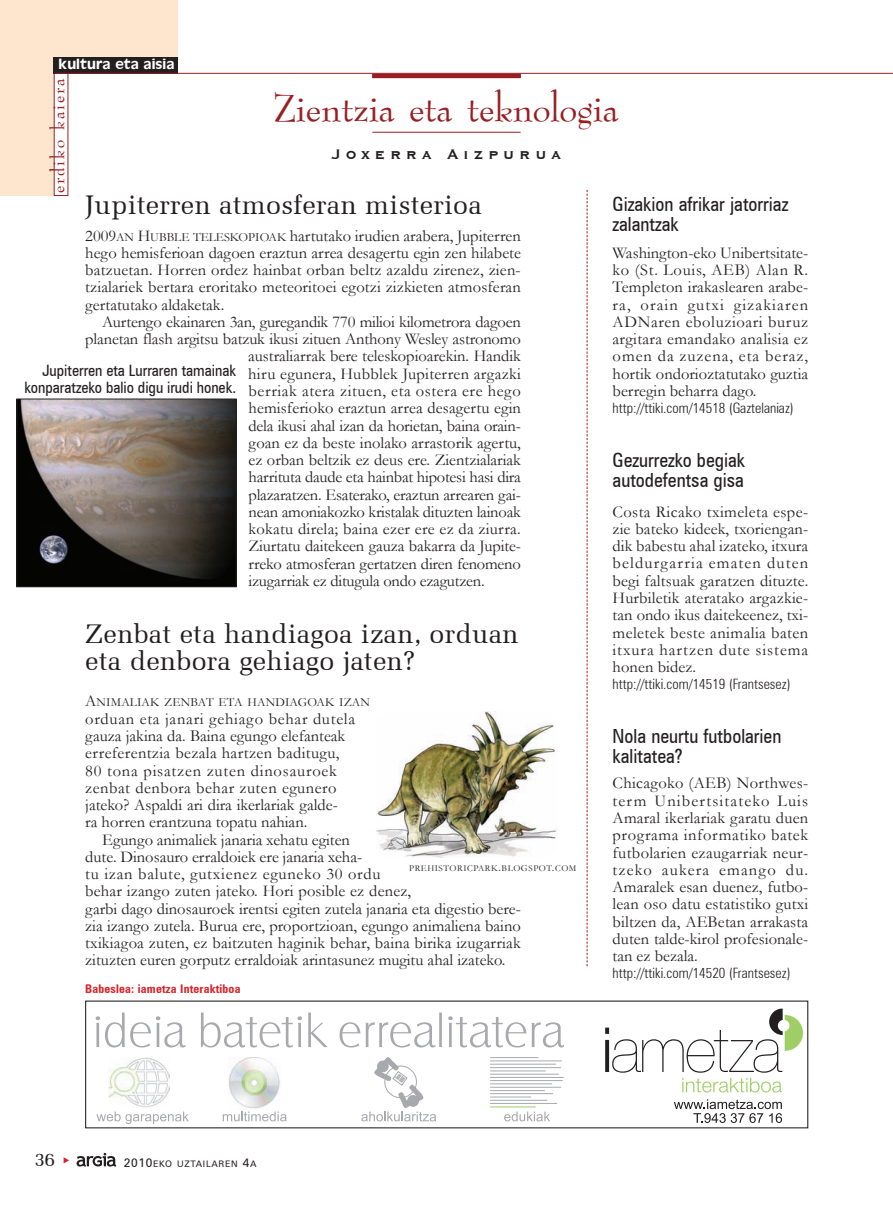
<style>
.page{position:relative;width:893px;height:1212px;background:#fff}
.page>*{position:absolute;margin:0;border:0;box-sizing:border-box;transform-origin:0 0}
.t1{font:45px "Bernadette";color:#981e21}
.t2{font:27px/27px "Memoir";color:#231f20}
.t3{font:21px "Bernadette";letter-spacing:.09em;color:#981e21}
.t4{font:19.5px/19.5px "Zurich Cn BT";color:#231f20}
.t5{font:19.5px "Memoir";color:#231f20}
.t6{font:18px "Copprpl Goth Bd BT";letter-spacing:.255em;color:#231f20}
.t7{font:16.5px/17.2px "Garamond";color:#231f20;text-align:justify}
.t8{font:16.5px/17.2px "Garamond";letter-spacing:.025em;color:#231f20}
.t9{font:16.5px "Garamond";letter-spacing:.035em;color:#231f20}
.t10{font:15.75px/17.2px "Zurich Cn BT";color:#231f20;text-align:right}
.t11{font:15px "Antique Olive";letter-spacing:.005em;color:#fff}
.t12{font:14.25px "Zurich Lt Cn BT";color:#231f20}
.t13{font:12.3px "Garamond";letter-spacing:.015em;color:#231f20}
.t14{font:700 12px "Zurich Cn BT";letter-spacing:.015em;color:#da2128}
.t15{font:9px "Garamond";letter-spacing:.06em;color:#231f20}
.t16{font:9px "Zurich BT";letter-spacing:.075em;color:#231f20}
.s1{font-size:12.3px}
.s2{font-size:16.5px}
.s3{font-size:12px}
</style>
<div class="page">
<svg style="left:77px;top:1153px;width:39px;height:13px"></svg>
<div style="left:0;top:0;width:178px;height:59px;background:#fee6ce"></div>
<div style="left:0;top:0;width:61px;height:196px;background:#fee6ce"></div>
<div style="left:54px;top:73px;width:14px;height:123px;background:#fff"></div>
<div style="left:54px;top:57px;width:124px;height:16px;background:#231f20"></div>
<hr style="left:372px;top:132px;width:149px;height:1px;background:#981e21">
<hr style="left:372px;top:74px;width:149px;height:4px;background:#981e21">
<hr style="left:54px;top:73px;width:839px;height:1px;background:#981e21">
<svg style="left:95px;top:1017px;width:688px;height:105px"></svg>
<svg style="left:605px;top:1008px;width:198px;height:84px"></svg>
<svg style="left:96px;top:1012px;width:89px;height:35px"></svg>
<svg style="left:201px;top:1012px;width:101px;height:35px"></svg>
<svg style="left:308px;top:1012px;width:20px;height:35px"></svg>
<svg style="left:340px;top:1022px;width:20px;height:25px"></svg>
<svg style="left:366px;top:1012px;width:76px;height:35px"></svg>
<svg style="left:448px;top:1016px;width:78px;height:31px"></svg>
<svg style="left:532px;top:1022px;width:32px;height:25px"></svg>
<img style="left:228px;top:1057px;width:53px;height:53px">
<img style="left:109px;top:1057px;width:60px;height:50px">
<hr style="left:490px;top:1057px;width:48px;height:1px;background:#a8a9ad">
<hr style="left:490px;top:1060px;width:72px;height:1px;background:#a8a9ad">
<hr style="left:490px;top:1064px;width:66px;height:1px;background:#a8a9ad">
<hr style="left:490px;top:1067px;width:71px;height:1px;background:#a8a9ad">
<hr style="left:490px;top:1070px;width:56px;height:1px;background:#a8a9ad">
<hr style="left:490px;top:1074px;width:69px;height:1px;background:#a8a9ad">
<hr style="left:490px;top:1077px;width:74px;height:1px;background:#a8a9ad">
<hr style="left:490px;top:1080px;width:73px;height:1px;background:#a8a9ad">
<hr style="left:490px;top:1083px;width:62px;height:1px;background:#a8a9ad">
<hr style="left:490px;top:1087px;width:71px;height:1px;background:#a8a9ad">
<hr style="left:490px;top:1090px;width:55px;height:1px;background:#a8a9ad">
<hr style="left:490px;top:1093px;width:63px;height:1px;background:#a8a9ad">
<hr style="left:490px;top:1096px;width:41px;height:1px;background:#a8a9ad">
<hr style="left:490px;top:1100px;width:57px;height:1px;background:#a8a9ad">
<hr style="left:490px;top:1103px;width:67px;height:1px;background:#a8a9ad">
<hr style="left:490px;top:1106px;width:46px;height:1px;background:#9fce66">
<svg style="left:674px;top:1099px;width:108px;height:24px"></svg>
<svg style="left:96px;top:1111px;width:93px;height:13px"></svg>
<svg style="left:223px;top:1111px;width:64px;height:10px"></svg>
<svg style="left:504px;top:1111px;width:46px;height:10px"></svg>
<svg style="left:361px;top:1057px;width:75px;height:64px"></svg>
<svg style="left:587px;top:190px;width:1px;height:776px"></svg>
<img style="left:19px;top:401px;width:216px;height:184px">
<div style="left:17px;top:399px;width:220px;height:188px;border:1px solid #231f20"></div>
<img style="left:376px;top:712px;width:182px;height:146px">
<p class="t11" style="left:59px;top:59px;width:117px">kultura eta aisia</p>
<p class="t3" style="left:48px;top:193px;width:116px;rotate:-90deg">erdiko kaiera</p>
<h1 class="t1" style="left:274px;top:85px;width:346px">Zientzia eta teknologia</h1>
<p class="t6" style="left:331px;top:144px;width:231px">Joxerra Aizpurua</p>
<h2 class="t2" style="left:85px;top:192px;width:398px">Jupiterren atmosferan misterioa</h2>
<p class="t7" style="left:85px;top:227px;width:437px">2009<span class="s1">AN</span> H<span class="s1">UBBLE TELESKOPIOAK</span> hartutako irudien arabera, Jupiterren hego hemisferioan dagoen eraztun arrea desagertu egin zen hilabete batzuetan. Horren ordez hainbat orban beltz azaldu zirenez, zien&shy;tzialariek bertara eroritako meteoritoei egotzi zizkieten atmosferan gertatutako aldaketak.</p>
<p class="t7" style="left:102px;top:313px;width:420px">Aurtengo ekainaren 3an, guregandik 770 milioi kilometrora dagoen</p>
<p class="t7" style="left:85px;top:331px;width:437px">planetan flash argitsu batzuk ikusi zituen Anthony Wesley astronomo</p>
<p class="t7" style="left:248px;top:348px;width:274px">australiarrak bere teleskopioarekin. Handik</p>
<p class="t7" style="left:248px;top:365px;width:274px">hiru egunera, Hubblek Jupiterren argazki</p>
<p class="t9" style="left:249px;top:382px;width:274px">berriak atera zituen, eta ostera ere hego</p>
<p class="t7" style="left:249px;top:400px;width:274px">hemisferioko eraztun arrea desagertu egin</p>
<p class="t7" style="left:249px;top:417px;width:274px">dela ikusi ahal izan da horietan, baina orain-</p>
<p class="t7" style="left:249px;top:434px;width:274px">goan ez da beste inolako arrastorik agertu,</p>
<p class="t7" style="left:249px;top:451px;width:274px">ez orban beltzik ez deus ere. Zientzialariak</p>
<p class="t7" style="left:249px;top:469px;width:274px">harrituta daude eta hainbat hipotesi hasi dira</p>
<p class="t7" style="left:249px;top:486px;width:274px">plazaratzen. Esaterako, eraztun arrearen gai-</p>
<p class="t7" style="left:249px;top:503px;width:274px">nean amoniakozko kristalak dituzten lainoak</p>
<p class="t7" style="left:249px;top:520px;width:274px">kokatu direla; baina ezer ere ez da ziurra.</p>
<p class="t7" style="left:249px;top:538px;width:274px">Ziurtatu daitekeen gauza bakarra da Jupite-</p>
<p class="t7" style="left:249px;top:555px;width:274px">rreko atmosferan gertatzen diren fenomeno</p>
<p class="t7" style="left:249px;top:572px;width:238px">izugarriak ez ditugula ondo ezagutzen.</p>
<h2 class="t2" style="left:85px;top:620px;width:435px">Zenbat eta handiagoa izan, orduan eta denbora gehiago jaten?</h2>
<p class="t13" style="left:85px;top:696px;width:286px"><span class="s2">A</span>NIMALIAK ZENBAT ETA HANDIAGOAK IZAN</p>
<p class="t8" style="left:85px;top:710px;width:271px">orduan eta janari gehiago behar dutela gauza jakina da. Baina egungo elefanteak erreferentzia bezala hartzen baditugu, 80 tona pisatzen zuten dinosauroek zenbat denbora behar zuten egunero jateko? Aspaldi ari dira ikerlariak galde-<br>ra horren erantzuna topatu nahian.</p>
<p class="t7" style="left:85px;top:831px;width:437px;text-align:left;text-indent:17px">Egungo animaliek janaria xehatu egiten<br>dute. Dinosauro erraldoiek ere janaria xeha-<br>tu izan balute, gutxienez eguneko 30 ordu<br>behar izango zuten jateko. Hori posible ez denez,<br>garbi dago dinosauroek irentsi egiten zutela janaria eta digestio bere&shy;zia izango zutela. Burua ere, proportzioan, egungo animaliena baino txikiagoa zuten, ez baitzuten haginik behar, baina birika izugarriak zituzten euren gorputz erraldoiak arintasunez mugitu ahal izateko.</p>
<p class="t4" style="left:613px;top:194px;width:177px">Gizakion afrikar jatorriaz zalantzak</p>
<p class="t7" style="left:613px;top:244px;width:197px">Washington-eko Unibertsitate&shy;ko (St. Louis, AEB) Alan R.<br>Templeton irakaslearen arabe&shy;ra, orain gutxi gizakiaren ADNaren eboluzioari buruz argitara emandako analisia ez omen da zuzena, eta beraz, hortik ondorioztatutako guztia berregin beharra dago.</p>
<p class="t12" style="left:613px;top:399px;width:183px">http://ttiki.com/14518 (Gaztelaniaz)</p>
<p class="t4" style="left:613px;top:450px;width:134px">Gezurrezko begiak autodefentsa gisa</p>
<p class="t7" style="left:613px;top:503px;width:197px">Costa Ricako tximeleta espe&shy;zie bateko kideek, txoriengan&shy;dik babestu ahal izateko, itxura beldurgarria ematen duten begi faltsuak garatzen dituzte.<br>Hurbiletik ateratako argazkie&shy;tan ondo ikus daitekeenez, txi&shy;meletek beste animalia baten itxura hartzen dute sistema honen bidez.</p>
<p class="t12" style="left:613px;top:675px;width:180px">http://ttiki.com/14519 (Frantsesez)</p>
<p class="t4" style="left:613px;top:726px;width:170px">Nola neurtu futbolarien kalitatea?</p>
<p class="t7" style="left:613px;top:775px;width:197px">Chicagoko (AEB) Northwes&shy;term Unibertsitateko Luis Amaral ikerlariak garatu duen programa informatiko batek futbolarien ezaugarriak neur&shy;tzeko aukera emango du.<br>Amaralek esan duenez, futbo&shy;lean oso datu estatistiko gutxi biltzen da, AEBetan arrakasta duten talde-kirol profesionale&shy;tan ez bezala.</p>
<p class="t12" style="left:613px;top:964px;width:180px">http://ttiki.com/14520 (Frantsesez)</p>
<p class="t10" style="left:24px;top:361px;width:213px">Jupiterren eta Lurraren tamainak konparatzeko balio digu irudi honek.</p>
<p class="t15" style="left:409px;top:863px;width:169px">PREHISTORICPARK<span class="s3">.</span>BLOGSPOT<span class="s3">.</span>COM</p>
<p class="t14" style="left:85px;top:981px;width:157px">Babeslea: iametza Interaktiboa</p>
<p class="t5" style="left:35px;top:1148px;width:22px">36</p>
<p class="t16" style="left:124px;top:1158px;width:134px"><span class="s3">2010</span>EKO UZTAILAREN <span class="s3">4</span>A</p>
</div>
